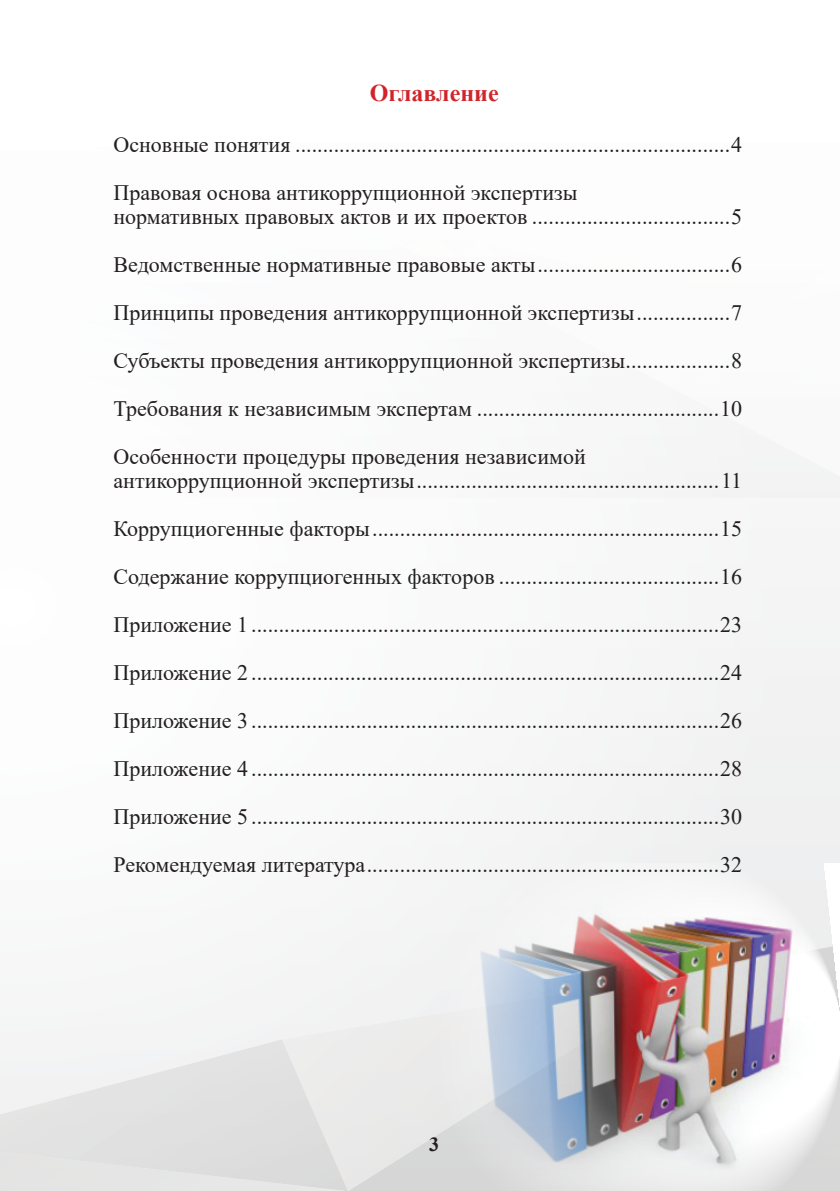
<style>
.page{position:relative;width:840px;height:1191px;background:#fff}
.page>*{position:absolute;margin:0;border:0;box-sizing:border-box;transform-origin:0 0}
.t1{font:700 24px "Times New Roman";color:#d1232a}
.t2{font:22px/48px "Times New Roman";color:#231f20;text-align:justify}
.t3{font:700 20px "Times New Roman";color:#231f20}
</style>
<div class="page">
<div style="left:0;top:0;width:839px;height:1191px;background:#fbfbfb"></div>
<svg style="left:289px;top:1015px;width:143px;height:176px"></svg>
<svg style="left:0;top:1039px;width:348px;height:101px"></svg>
<div style="left:0;top:1140px;width:348px;height:51px;background:#e1e1e1"></div>
<img style="left:432px;top:864px;width:407px;height:327px">
<p class="t1" style="left:369px;top:76px;width:130px">Оглавление</p>
<p class="t2" style="left:113px;top:120px;width:629px">Основные понятия ...............................................................................4<br>Правовая основа антикоррупционной экспертизы</p>
<p class="t2" style="left:113px;top:192px;width:629px">нормативных правовых актов и их проектов ....................................5<br>Ведомственные нормативные правовые акты...................................6<br>Принципы проведения антикоррупционной экспертизы.................7<br>Субъекты проведения антикоррупционной экспертизы...................8<br>Требования к независимым экспертам ............................................10<br>Особенности процедуры проведения независимой</p>
<p class="t2" style="left:113px;top:456px;width:630px">антикоррупционной экспертизы.......................................................11<br>Коррупциогенные факторы...............................................................15<br>Содержание коррупциогенных факторов ........................................16<br>Приложение 1 .....................................................................................23<br>Приложение 2 .....................................................................................24<br>Приложение 3 .....................................................................................26<br>Приложение 4 .....................................................................................28<br>Приложение 5 .....................................................................................30<br>Рекомендуемая литература................................................................32</p>
<p class="t3" style="left:429px;top:1130px;width:11px">3</p>
</div>
